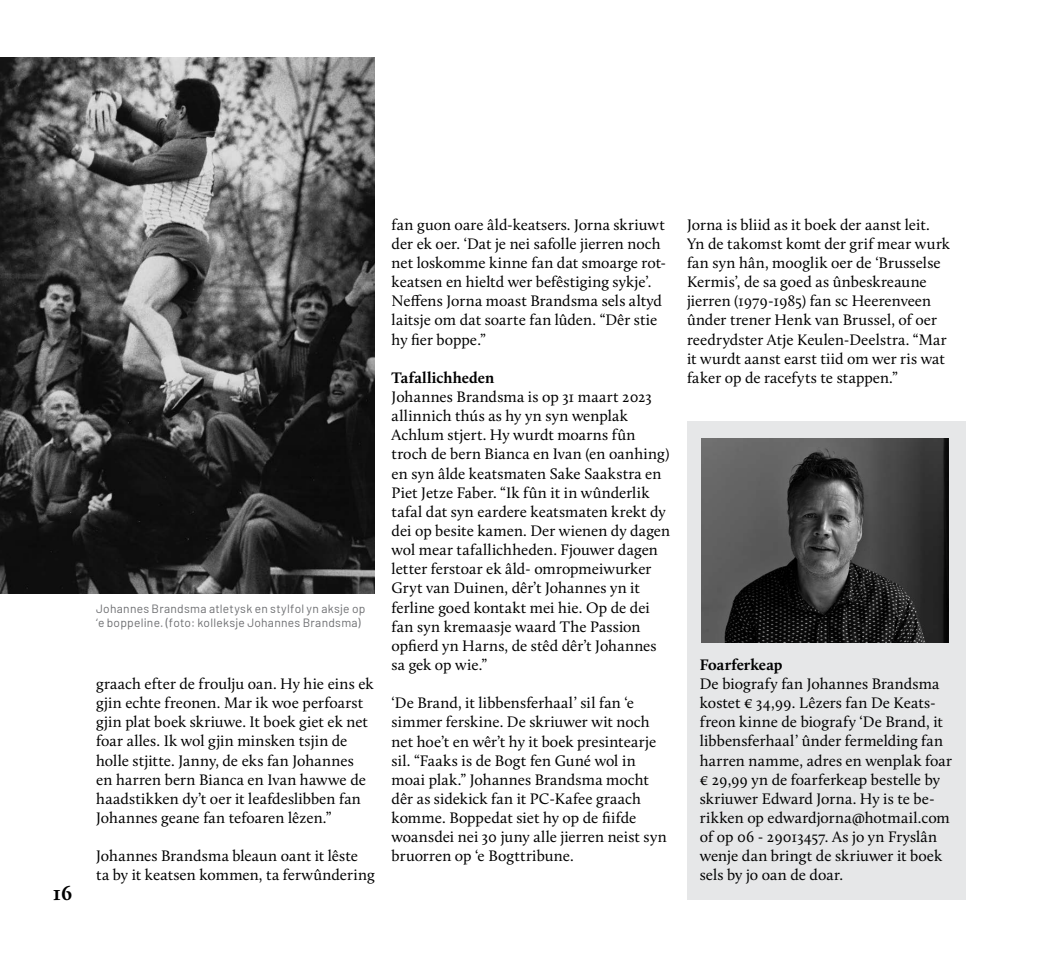
<style>
.page{position:relative;width:1042px;height:957px;background:#fff}
.page>*{position:absolute;margin:0;border:0;box-sizing:border-box;transform-origin:0 0}
.t1{font:700 21px "Calluna";color:#000}
.t2{font:15.75px/19.2px "Calluna";color:#000}
.t3{font:700 15.75px "Calluna";letter-spacing:-.005em;color:#000}
.t4{font:12px/14.4px "Barlow";letter-spacing:.02em;color:#6d6e71}
</style>
<div class="page">
<div style="left:687px;top:421px;width:278px;height:478px;background:#e6e7e8"></div>
<img style="left:0;top:57px;width:375px;height:536px">
<img style="left:702px;top:439px;width:246px;height:203px">
<h1 class="t1" style="left:53px;top:879px;width:21px">16</h1>
<p class="t4" style="left:96px;top:600px;width:271px">Johannes Brandsma atletysk en stylfol yn aksje op ‘e boppeline. (foto: kolleksje Johannes Brandsma)</p>
<p class="t2" style="left:96px;top:674px;width:279px">graach efter de froulju oan. Hy hie eins ek gjin echte freonen. Mar ik woe perfoarst gjin plat boek skriuwe. It boek giet ek net foar alles. Ik wol gjin minsken tsjin de holle stjitte. Janny, de eks fan Johannes en harren bern Bianca en Ivan hawwe de haadstikken dy’t oer it leafdeslibben fan Johannes geane fan tefoaren lêzen.”</p>
<p class="t2" style="left:96px;top:846px;width:280px">Johannes Brandsma bleaun oant it lêste ta by it keatsen kommen, ta ferwûndering</p>
<p class="t2" style="left:392px;top:215px;width:275px">fan guon oare âld-keatsers. Jorna skriuwt der ek oer. ‘Dat je nei safolle jierren noch net loskomme kinne fan dat smoarge rot&shy;keatsen en hieltd wer befêstiging sykje’.<br>Neffens Jorna moast Brandsma sels altyd laitsje om dat soarte fan lûden. “Dêr stie hy fier boppe.”</p>
<p class="t3" style="left:392px;top:368px;width:104px">Tafallichheden</p>
<p class="t2" style="left:392px;top:387px;width:280px">Johannes Brandsma is op 31 maart 2023 allinnich thús as hy yn syn wenplak Achlum stjert. Hy wurdt moarns fûn troch de bern Bianca en Ivan (en oanhing) en syn âlde keatsmaten Sake Saakstra en Piet Jetze Faber. “Ik fûn it in wûnderlik tafal dat syn eardere keatsmaten krekt dy dei op besite kamen. Der wienen dy dagen wol mear tafallichheden. Fjouwer dagen letter ferstoar ek âld- omropmeiwurker Gryt van Duinen, dêr’t Johannes yn it ferline goed kontakt mei hie. Op de dei fan syn kremaasje waard The Passion opfierd yn Harns, de stêd dêr’t Johannes sa gek op wie.”</p>
<p class="t2" style="left:392px;top:693px;width:277px">‘De Brand, it libbensferhaal’ sil fan ‘e simmer ferskine. De skriuwer wit noch net hoe’t en wêr’t hy it boek presintearje sil. “Faaks is de Bogt fen Guné wol in moai plak.” Johannes Brandsma mocht dêr as sidekick fan it PC-Kafee graach komme. Boppedat siet hy op de fiifde woansdei nei 30 juny alle jierren neist syn bruorren op ‘e Bogttribune.</p>
<p class="t2" style="left:687px;top:215px;width:264px">Jorna is bliid as it boek der aanst leit.<br>Yn de takomst komt der grif mear wurk fan syn hân, mooglik oer de ‘Brusselse Kermis’, de sa goed as ûnbeskreaune jierren (1979-1985) fan sc Heerenveen ûnder trener Henk van Brussel, of oer reedrydster Atje Keulen-Deelstra. “Mar it wurdt aanst earst tiid om wer ris wat faker op de racefyts te stappen.”</p>
<p class="t3" style="left:700px;top:655px;width:84px">Foarferkeap</p>
<p class="t2" style="left:700px;top:674px;width:254px">De biografy fan Johannes Brandsma kostet € 34,99. Lêzers fan De Keats&shy;freon kinne de biografy ‘De Brand, it libbensferhaal’ ûnder fermelding fan harren namme, adres en wenplak foar € 29,99 yn de foarferkeap bestelle by skriuwer Edward Jorna. Hy is te be&shy;rikken op edwardjorna@hotmail.com of op 06 - 29013457. As jo yn Fryslân wenje dan bringt de skriuwer it boek sels by jo oan de doar.</p>
</div>
